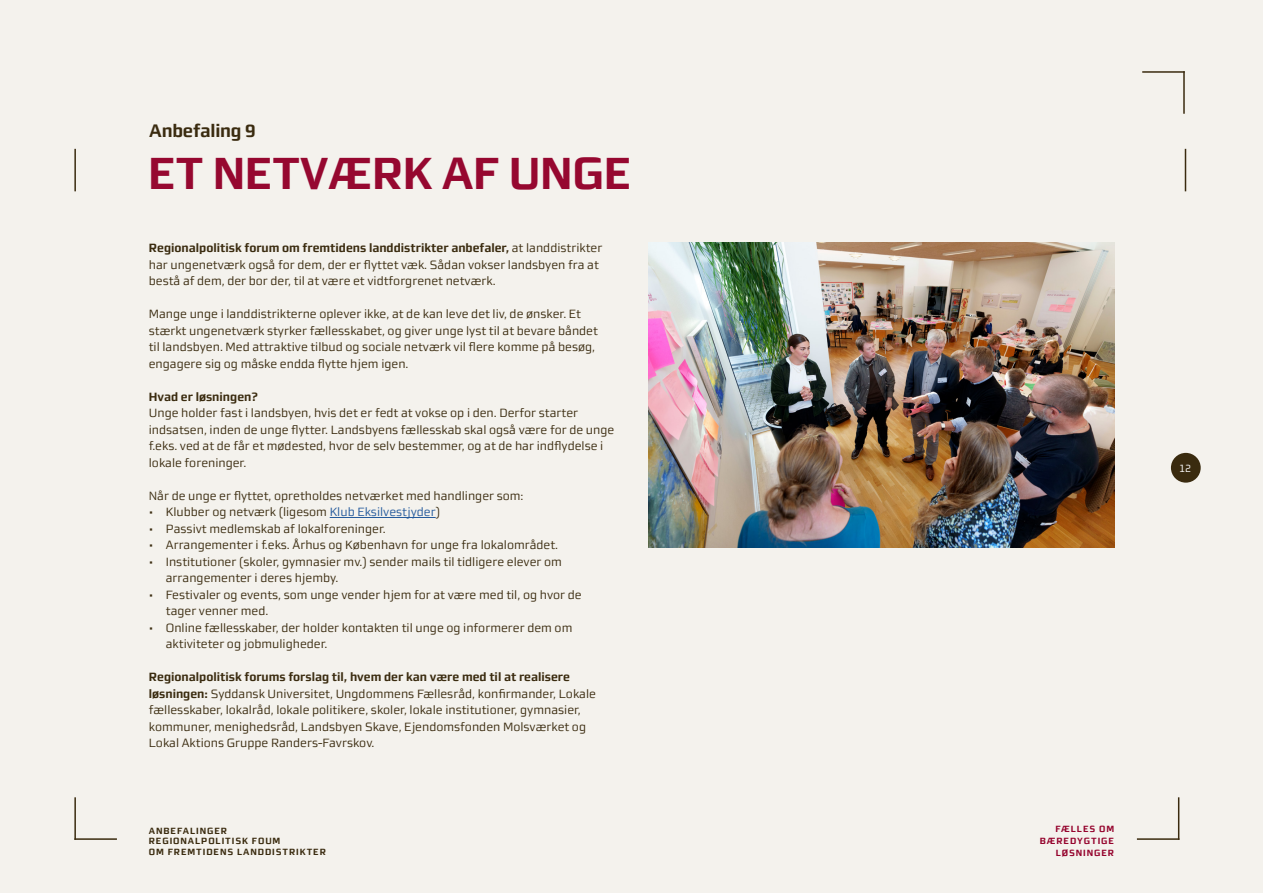
<style>
.page{position:relative;width:1263px;height:893px;background:#f4f2ed}
.page>*{position:absolute;margin:0;border:0;box-sizing:border-box;transform-origin:0 0}
.t1{font:700 45px "midtsans";letter-spacing:-.01em;color:#960830}
.t2{font:700 18px "midtsans";letter-spacing:-.01em;color:#3a2b0f}
.t3{font:12px/16.5px "midtsans";color:#3a2b0f}
.t4{font:700 12px "midtsans";color:#3a2b0f}
.t5{font:10.5px "midtsans";color:#fff}
.t6{font:700 9px/10.5px "midtsans";letter-spacing:.1em;color:#3a2b0f}
.t7{font:700 9px/12px "midtsans";letter-spacing:.1em;color:#95032d;text-align:right}
.s1{font-weight:700}
.s2{color:#245a9c}
</style>
<div class="page">
<hr style="left:1183px;top:71px;width:2px;height:43px;background:#3a2b0f">
<hr style="left:1142px;top:71px;width:43px;height:2px;background:#3a2b0f">
<hr style="left:1185px;top:149px;width:1px;height:42px;background:#3a2b0f">
<hr style="left:74px;top:149px;width:2px;height:42px;background:#3a2b0f">
<hr style="left:1178px;top:797px;width:1px;height:43px;background:#3a2b0f">
<hr style="left:1137px;top:838px;width:42px;height:2px;background:#3a2b0f">
<hr style="left:74px;top:797px;width:2px;height:43px;background:#3a2b0f">
<hr style="left:74px;top:838px;width:43px;height:2px;background:#3a2b0f">
<div style="left:1171px;top:453px;width:30px;height:30px;background:#3a2b0f;border-radius:50%"></div>
<hr style="left:330px;top:517px;width:106px;height:1px;background:#245a9c">
<img style="left:648px;top:242px;width:467px;height:306px">
<h2 class="t2" style="left:149px;top:120px;width:108px">Anbefaling 9</h2>
<h2 class="t1" style="left:148px;top:147px;width:485px">ET NETVÆRK AF UNGE</h2>
<p class="t3" style="left:149px;top:240px;width:455px"><span class="s1">Regionalpolitisk forum om fremtidens landdistrikter anbefaler,</span> at landdistrikter har ungenetværk også for dem, der er flyttet væk. Sådan vokser landsbyen fra at bestå af dem, der bor der, til at være et vidtforgrenet netværk.</p>
<p class="t3" style="left:149px;top:306px;width:451px">Mange unge i landdistrikterne oplever ikke, at de kan leve det liv, de ønsker. Et stærkt ungenetværk styrker fællesskabet, og giver unge lyst til at bevare båndet til landsbyen. Med attraktive tilbud og sociale netværk vil flere komme på besøg, engagere sig og måske endda flytte hjem igen.</p>
<h3 class="t4" style="left:149px;top:389px;width:110px">Hvad er løsningen?</h3>
<p class="t3" style="left:149px;top:405px;width:467px">Unge holder fast i landsbyen, hvis det er fedt at vokse op i den. Derfor starter indsatsen, inden de unge flytter. Landsbyens fællesskab skal også være for de unge f.eks. ved at de får et mødested, hvor de selv bestemmer, og at de har indflydelse i lokale foreninger.</p>
<p class="t3" style="left:149px;top:487px;width:376px">Når de unge er flyttet, opretholdes netværket med handlinger som:</p>
<p class="t3" style="left:149px;top:504px;width:293px">▪ Klubber og netværk (ligesom <span class="s2">Klub Eksilvestjyder</span>)</p>
<p class="t3" style="left:149px;top:520px;width:238px">▪ Passivt medlemskab af lokalforeninger.</p>
<p class="t3" style="left:149px;top:537px;width:411px">▪ Arrangementer i f.eks. Århus og København for unge fra lokalområdet.</p>
<p class="t3" style="left:166px;top:553px;width:398px;text-indent:-17px">▪ Institutioner (skoler, gymnasier mv.) sender mails til tidligere elever om arrangementer i deres hjemby.</p>
<p class="t3" style="left:166px;top:586px;width:417px;text-indent:-17px">▪ Festivaler og events, som unge vender hjem for at være med til, og hvor de tager venner med.</p>
<p class="t3" style="left:166px;top:619px;width:408px;text-indent:-17px">▪ Online fællesskaber, der holder kontakten til unge og informerer dem om aktiviteter og jobmuligheder.</p>
<p class="t3" style="left:149px;top:669px;width:449px"><span class="s1">Regionalpolitisk forums forslag til, hvem der kan være med til at realisere løsningen:</span> Syddansk Universitet, Ungdommens Fællesråd, konfirmander, Lokale fællesskaber, lokalråd, lokale politikere, skoler, lokale institutioner, gymnasier, kommuner, menighedsråd, Landsbyen Skave, Ejendomsfonden Molsværket og Lokal Aktions Gruppe Randers-Favrskov.</p>
<p class="t6" style="left:149px;top:825px;width:179px">ANBEFALINGER<br>REGIONALPOLITISK FOUM<br>OM FREMTIDENS LANDDISTRIKTER</p>
<p class="t7" style="left:1040px;top:823px;width:76px">FÆLLES OM<br>BÆREDYGTIGE<br>LØSNINGER</p>
<p class="t5" style="left:1179px;top:462px;width:14px">12</p>
</div>
